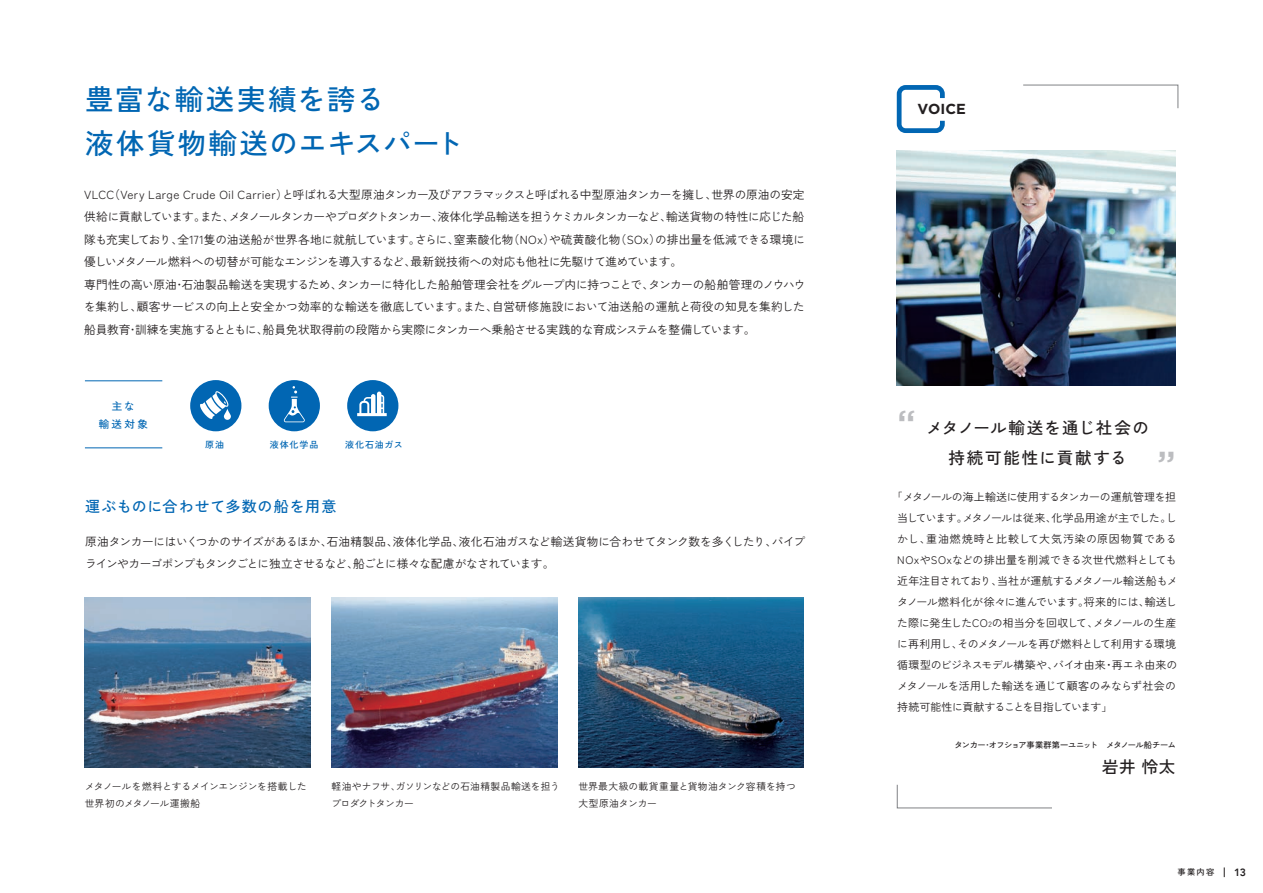
<style>
.page{position:relative;width:1263px;height:893px;background:#fff}
.page>*{position:absolute;margin:0;border:0;box-sizing:border-box;transform-origin:0 0}
.t1{font:500 37.5px "Gotham";color:#bcbdc0}
.t2{font:500 28.5px/43.5px "Zen Kaku Gothic New";letter-spacing:.05em;color:#0166b3}
.t3{font:500 16.5px/30px "Zen Kaku Gothic New";letter-spacing:.065em;color:#231f20;text-align:center}
.t4{font:500 15px "Zen Kaku Gothic New";letter-spacing:.055em;color:#0166b3}
.t5{font:700 14.55px "Gotham";color:#231f20}
.t6{font:11.7px/22.5px "Zen Kaku Gothic New";letter-spacing:-.03em;color:#231f20}
.t7{font:10.95px/21px "Zen Kaku Gothic New";letter-spacing:-.015em;color:#231f20}
.t8{font:500 10.5px/18px "Zen Kaku Gothic New";letter-spacing:.215em;color:#0166b3;text-align:center}
.t9{font:800 10.5px "Avenir";color:#231f20}
.t10{font:9.75px/16.5px "Zen Kaku Gothic New";letter-spacing:-.005em;color:#231f20}
.t11{font:9.75px/16.5px "Zen Kaku Gothic New";letter-spacing:.015em;color:#231f20}
.t12{font:500 9px "Zen Kaku Gothic New";letter-spacing:.105em;color:#0166b3}
.t13{font:500 8.25px "Zen Kaku Gothic New";letter-spacing:-.065em;color:#231f20}
.t14{font:500 8.25px "Zen Kaku Gothic New";letter-spacing:-.045em;color:#231f20}
.s1{font-size:7.65px}
</style>
<div class="page">
<img style="left:897px;top:150px;width:279px;height:236px">
<svg style="left:897px;top:784px;width:155px;height:24px"></svg>
<svg style="left:1023px;top:85px;width:155px;height:24px"></svg>
<svg style="left:897px;top:85px;width:48px;height:48px"></svg>
<div style="left:269px;top:380px;width:51px;height:51px;background:#0166b3;border-radius:26px"></div>
<div style="left:190px;top:380px;width:51px;height:51px;background:#0166b3;border-radius:26px"></div>
<div style="left:347px;top:380px;width:51px;height:51px;background:#0166b3;border-radius:26px"></div>
<hr style="left:85px;top:448px;width:77px;height:1px;background:#0166b3">
<hr style="left:85px;top:381px;width:77px;height:1px;background:#0166b3">
<svg style="left:200px;top:391px;width:29px;height:29px"></svg>
<svg style="left:283px;top:386px;width:22px;height:37px"></svg>
<svg style="left:357px;top:392px;width:30px;height:24px"></svg>
<img style="left:85px;top:597px;width:225px;height:170px">
<img style="left:331px;top:597px;width:226px;height:170px">
<img style="left:578px;top:597px;width:226px;height:170px">
<h2 class="t2" style="left:85px;top:77px;width:379px">豊富な輸送実績を誇る<br>液体貨物輸送のエキスパート</h2>
<p class="t6" style="left:84px;top:183px;width:723px">VLCC（Very Large Crude Oil Carrier）と呼ばれる大型原油タンカー及びアフラマックスと呼ばれる中型原油タンカーを擁し、世界の原油の安定供給に貢献しています。また、メタノールタンカーやプロダクトタンカー、液体化学品輸送を担うケミカルタンカーなど、輸送貨物の特性に応じた船隊も充実しており、全171隻の油送船が世界各地に就航しています。さらに、窒素酸化物（NOx）や硫黄酸化物（SOx）の排出量を低減できる環境に優しいメタノール燃料への切替が可能なエンジンを導入するなど、最新鋭技術への対応も他社に先駆けて進めています。<br>専門性の高い原油･石油製品輸送を実現するため、タンカーに特化した船舶管理会社をグループ内に持つことで、タンカーの船舶管理のノウハウを集約し、顧客サービスの向上と安全かつ効率的な輸送を徹底しています。また、自営研修施設において油送船の運航と荷役の知見を集約した船員教育･訓練を実施するとともに、船員免状取得前の段階から実際にタンカーへ乗船させる実践的な育成システムを整備しています。</p>
<p class="t8" style="left:99px;top:397px;width:51px">主な<br>輸送対象</p>
<p class="t12" style="left:205px;top:439px;width:20px">原油</p>
<p class="t12" style="left:270px;top:439px;width:50px">液体化学品</p>
<p class="t12" style="left:345px;top:439px;width:59px">液化石油ガス</p>
<p class="t4" style="left:85px;top:497px;width:253px">運ぶものに合わせて多数の船を用意</p>
<p class="t6" style="left:85px;top:530px;width:722px">原油タンカーにはいくつかのサイズがあるほか、石油精製品、液体化学品、液化石油ガスなど輸送貨物に合わせてタンク数を多くしたり、パイプラインやカーゴポンプもタンクごとに独立させるなど、船ごとに様々な配慮がなされています。</p>
<p class="t10" style="left:85px;top:778px;width:224px">メタノールを燃料とするメインエンジンを搭載した世界初のメタノール運搬船</p>
<p class="t10" style="left:331px;top:778px;width:230px">軽油やナフサ、ガソリンなどの石油精製品輸送を担うプロダクトタンカー</p>
<p class="t11" style="left:578px;top:778px;width:219px">世界最大級の載貨重量と貨物油タンク容積を持つ大型原油タンカー</p>
<p class="t5" style="left:917px;top:100px;width:50px">VOICE</p>
<h1 class="t1" style="left:897px;top:399px;width:20px">“</h1>
<h3 class="t3" style="left:926px;top:412px;width:224px">メタノール輸送を通じ社会の持続可能性に貢献する</h3>
<h1 class="t1" style="left:1157px;top:441px;width:20px">”</h1>
<p class="t7" style="left:897px;top:486px;width:282px;text-indent:-5px">「メタノールの海上輸送に使用するタンカーの運航管理を担当しています。メタノールは従来、化学品用途が主でした。しかし、重油燃焼時と比較して大気汚染の原因物質である<br>NOxやSOxなどの排出量を削減できる次世代燃料としても近年注目されており、当社が運航するメタノール輸送船もメタノール燃料化が徐々に進んでいます。将来的には、輸送した際に発生したCO<span class="s1">2</span>の相当分を回収して、メタノールの生産に再利用し、そのメタノールを再び燃料として利用する環境循環型のビジネスモデル構築や、バイオ由来・再エネ由来のメタノールを活用した輸送を通じて顧客のみならず社会の持続可能性に貢献することを目指しています」</p>
<p class="t13" style="left:954px;top:740px;width:223px">タンカー･オフショア事業群第一ユニット　メタノール船チーム</p>
<h3 class="t3" style="left:1102px;top:751px;width:75px">岩井 怜太</h3>
<p class="t14" style="left:1177px;top:867px;width:38px">事業内容</p>
<p class="t9" style="left:1234px;top:864px;width:13px">13</p>
</div>
